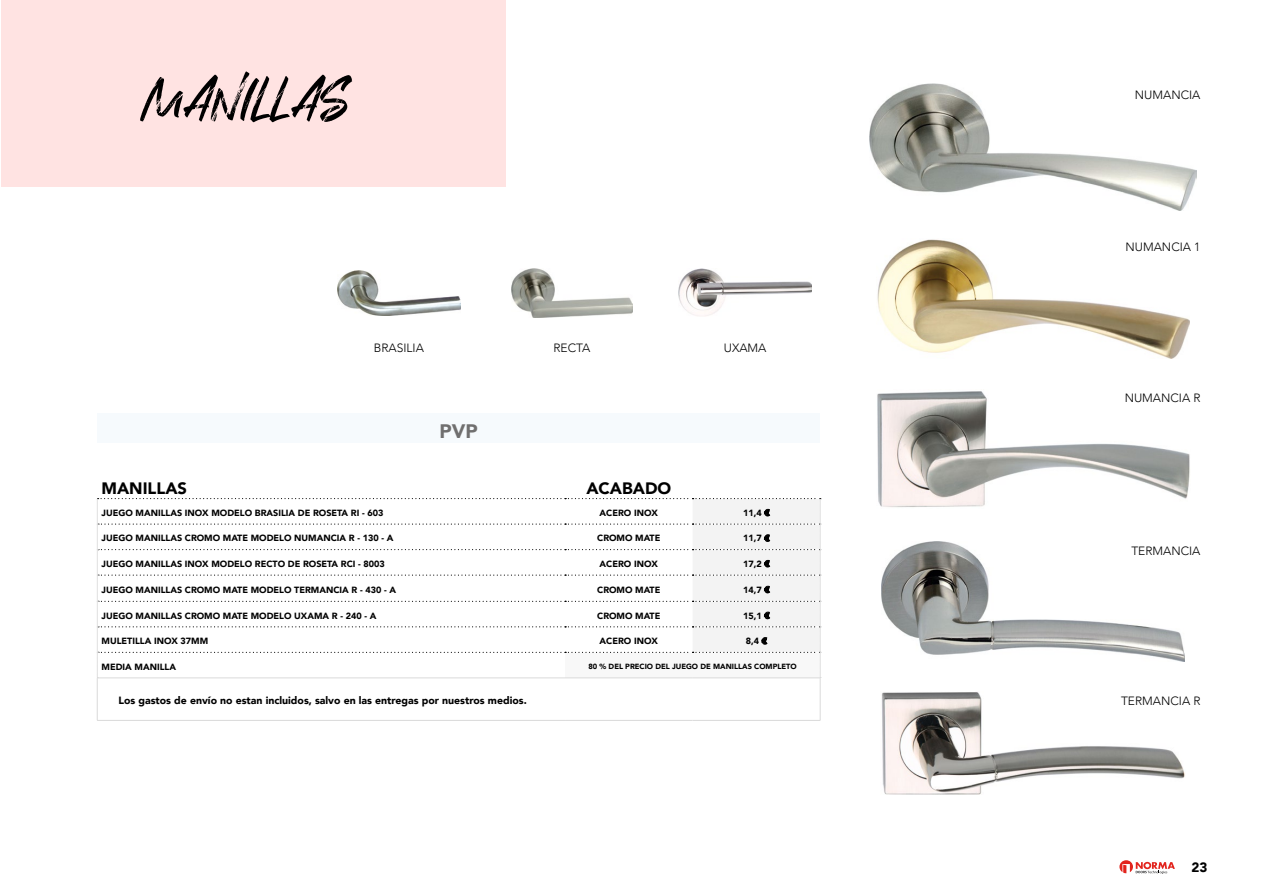
<style>
.page{position:relative;width:1263px;height:893px;background:#fff}
.page>*{position:absolute;margin:0;border:0;box-sizing:border-box;transform-origin:0 0}
.t1{font:61.5px "Hiatus";color:#000}
.t2{font:900 19.5px "Avenir";color:#706f6f}
.t3{font:900 16.5px "Avenir";color:#000}
.t4{font:900 13.5px "Avenir";color:#000}
.t5{font:300 12px "Avenir";color:#000}
.t6{font:900 10.5px "Avenir";color:#000}
.t7{font:900 9px "Avenir";color:#000}
.t8{font:900 7.5px "Avenir";color:#000}
</style>
<div class="page">
<svg style="left:1119px;top:860px;width:56px;height:14px"></svg>
<div style="left:1px;top:0;width:504px;height:187px;background:#ffe3e2"></div>
<img style="left:337px;top:270px;width:123px;height:46px">
<img style="left:511px;top:268px;width:121px;height:49px">
<img style="left:678px;top:269px;width:134px;height:47px">
<img style="left:869px;top:83px;width:328px;height:128px">
<img style="left:877px;top:239px;width:312px;height:120px">
<img style="left:877px;top:391px;width:313px;height:116px">
<img style="left:882px;top:541px;width:302px;height:120px">
<img style="left:881px;top:692px;width:304px;height:103px">
<div style="left:97px;top:414px;width:723px;height:29px;background:#f6fafd"></div>
<svg style="left:97px;top:498px;width:724px;height:180px"></svg>
<hr style="left:97px;top:678px;width:468px;height:1px;background:#dadada">
<hr style="left:97px;top:678px;width:1px;height:42px;background:#dadada">
<hr style="left:565px;top:678px;width:128px;height:1px;background:#dadada">
<hr style="left:693px;top:678px;width:127px;height:1px;background:#dadada">
<hr style="left:820px;top:678px;width:1px;height:42px;background:#dadada">
<hr style="left:97px;top:720px;width:468px;height:1px;background:#dadada">
<hr style="left:565px;top:720px;width:128px;height:1px;background:#dadada">
<hr style="left:693px;top:720px;width:127px;height:1px;background:#dadada">
<h1 class="t1" style="left:144px;top:69px;width:208px">MANILLAS</h1>
<h3 class="t5" style="left:374px;top:341px;width:52px">BRASILIA</h3>
<h3 class="t5" style="left:553px;top:341px;width:38px">RECTA</h3>
<h3 class="t5" style="left:724px;top:341px;width:44px">UXAMA</h3>
<h2 class="t2" style="left:440px;top:415px;width:40px">PVP</h2>
<h3 class="t3" style="left:101px;top:474px;width:87px">MANILLAS</h3>
<h3 class="t3" style="left:586px;top:474px;width:86px">ACABADO</h3>
<p class="t7" style="left:101px;top:505px;width:283px">JUEGO MANILLAS INOX MODELO BRASILIA DE ROSETA RI - 603</p>
<p class="t7" style="left:600px;top:505px;width:60px">ACERO INOX</p>
<p class="t7" style="left:743px;top:505px;width:28px">11,4 €</p>
<p class="t7" style="left:101px;top:530px;width:293px">JUEGO MANILLAS CROMO MATE MODELO NUMANCIA R - 130 - A</p>
<p class="t7" style="left:597px;top:530px;width:65px">CROMO MATE</p>
<p class="t7" style="left:743px;top:530px;width:28px">11,7 €</p>
<p class="t7" style="left:101px;top:556px;width:285px">JUEGO MANILLAS INOX MODELO RECTO DE ROSETA RCI - 8003</p>
<p class="t7" style="left:600px;top:556px;width:60px">ACERO INOX</p>
<p class="t7" style="left:743px;top:556px;width:28px">17,2 €</p>
<p class="t7" style="left:101px;top:582px;width:296px">JUEGO MANILLAS CROMO MATE MODELO TERMANCIA R - 430 - A</p>
<p class="t7" style="left:597px;top:582px;width:65px">CROMO MATE</p>
<p class="t7" style="left:743px;top:582px;width:28px">14,7 €</p>
<p class="t7" style="left:101px;top:608px;width:276px">JUEGO MANILLAS CROMO MATE MODELO UXAMA R - 240 - A</p>
<p class="t7" style="left:597px;top:608px;width:65px">CROMO MATE</p>
<p class="t7" style="left:743px;top:608px;width:28px">15,1 €</p>
<p class="t7" style="left:101px;top:633px;width:108px">MULETILLA INOX 37MM</p>
<p class="t7" style="left:600px;top:633px;width:60px">ACERO INOX</p>
<p class="t7" style="left:746px;top:633px;width:23px">8,4 €</p>
<p class="t7" style="left:101px;top:659px;width:76px">MEDIA MANILLA</p>
<p class="t8" style="left:588px;top:660px;width:210px">80 % DEL PRECIO DEL JUEGO DE MANILLAS COMPLETO</p>
<p class="t6" style="left:119px;top:692px;width:410px">Los gastos de envío no estan incluidos, salvo en las entregas por nuestros medios.</p>
<h3 class="t5" style="left:1135px;top:88px;width:67px">NUMANCIA</h3>
<h3 class="t5" style="left:1125px;top:239px;width:76px">NUMANCIA 1</h3>
<h3 class="t5" style="left:1125px;top:391px;width:77px">NUMANCIA R</h3>
<h3 class="t5" style="left:1131px;top:544px;width:71px">TERMANCIA</h3>
<h3 class="t5" style="left:1121px;top:694px;width:81px">TERMANCIA R</h3>
<h3 class="t4" style="left:1191px;top:856px;width:17px">23</h3>
</div>
